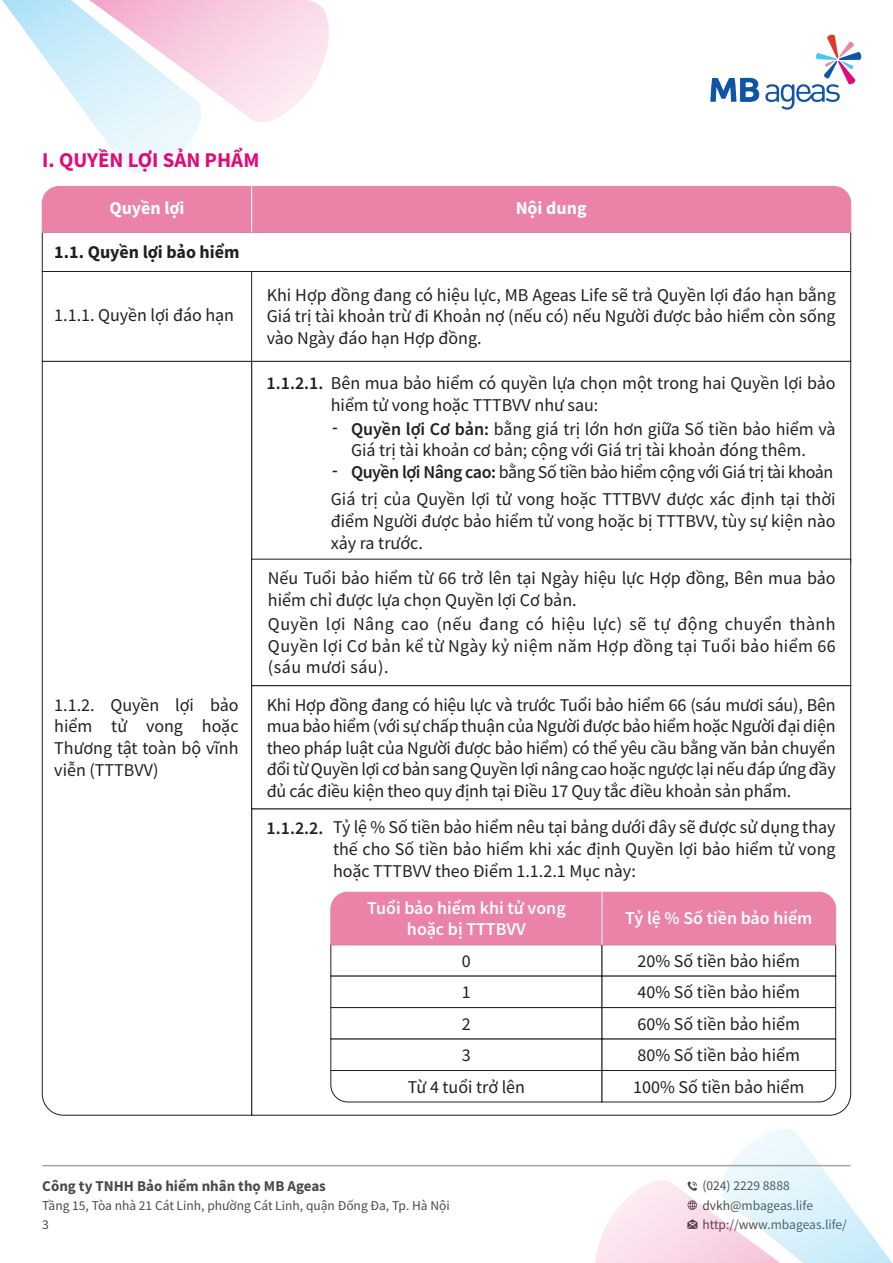
<style>
.page{position:relative;width:893px;height:1263px;background:#fff}
.page>*{position:absolute;margin:0;border:0;box-sizing:border-box;transform-origin:0 0}
.t1{font:700 21px "Source Sans Pro";color:#e00b7a}
.t2{font:18px/21.6px "Source Sans Pro";color:#231f20;text-align:justify}
.t3{font:600 18px/21.6px "Source Sans Pro";color:#fff;text-align:center}
.t4{font:700 18px "Source Sans Pro";color:#231f20}
.t5{font:700 18px "Source Sans Pro";color:#fff}
.t6{font:600 18px "Source Sans Pro";color:#231f20}
.t7{font:700 15px "Source Sans Pro";color:#4a4a49}
.t8{font:13.5px/19.5px "Source Sans Pro";color:#4a4a49}
.s1{font-weight:600}
</style>
<div class="page">
<svg style="left:710px;top:78px;width:49px;height:24px"></svg>
<svg style="left:765px;top:34px;width:96px;height:76px"></svg>
<hr style="left:42px;top:1165px;width:809px;height:1px;background:#4a4a49">
<svg style="left:2px;top:0;width:327px;height:174px"></svg>
<svg style="left:595px;top:1129px;width:297px;height:134px"></svg>
<div style="left:251px;top:361px;width:600px;height:202px;background:#fff;border:1px solid #211e1e"></div>
<svg style="left:252px;top:809px;width:599px;height:307px"></svg>
<svg style="left:42px;top:362px;width:210px;height:754px"></svg>
<div style="left:42px;top:271px;width:809px;height:91px;background:#fff;border:1px solid #211e1e"></div>
<div style="left:41px;top:186px;width:811px;height:47px;background:#eb82a7"></div>
<hr style="left:251px;top:271px;width:1px;height:90px;background:#211e1e">
<div style="left:251px;top:685px;width:600px;height:124px;background:#fff;border:1px solid #211e1e"></div>
<div style="left:251px;top:559px;width:600px;height:127px;background:#fff;border:1px solid #211e1e"></div>
<hr style="left:251px;top:186px;width:1px;height:46px;background:#fff">
<div style="left:330px;top:944px;width:272px;height:32px;background:#fff"></div>
<div style="left:602px;top:944px;width:234px;height:32px;background:#fff"></div>
<div style="left:330px;top:976px;width:272px;height:32px;background:#fff"></div>
<div style="left:602px;top:976px;width:234px;height:32px;background:#fff"></div>
<div style="left:330px;top:1007px;width:272px;height:32px;background:#fff;border:1px solid #211e1e"></div>
<div style="left:602px;top:1007px;width:234px;height:32px;background:#fff;border:1px solid #211e1e"></div>
<div style="left:330px;top:1039px;width:272px;height:32px;background:#fff"></div>
<div style="left:602px;top:1039px;width:234px;height:32px;background:#fff"></div>
<svg style="left:330px;top:1070px;width:506px;height:33px"></svg>
<div style="left:330px;top:891px;width:506px;height:54px;background:#eb82a7"></div>
<hr style="left:602px;top:892px;width:1px;height:53px;background:#fff">
<p class="t1" style="left:42px;top:146px;width:219px">I. QUYỀN LỢI SẢN PHẨM</p>
<p class="t5" style="left:109px;top:196px;width:77px">Quyền lợi</p>
<p class="t5" style="left:516px;top:196px;width:72px">Nội dung</p>
<p class="t4" style="left:54px;top:240px;width:187px">1.1. Quyền lợi bảo hiểm</p>
<p class="t2" style="left:54px;top:304px;width:181px">1.1.1. Quyền lợi đáo hạn</p>
<p class="t2" style="left:54px;top:694px;width:186px">1.1.2. Quyền lợi bảo hiểm tử vong hoặc Thương tật toàn bộ vĩnh viễn (TTTBVV)</p>
<p class="t2" style="left:267px;top:284px;width:571px">Khi Hợp đồng đang có hiệu lực, MB Ageas Life sẽ trả Quyền lợi đáo hạn bằng Giá trị tài khoản trừ đi Khoản nợ (nếu có) nếu Người được bảo hiểm còn sống vào Ngày đáo hạn Hợp đồng.</p>
<p class="t2" style="left:331px;top:372px;width:506px;text-indent:-64px"><span class="s1">1.1.2.1.</span> Bên mua bảo hiểm có quyền lựa chọn một trong hai Quyền lợi bảo hiểm tử vong hoặc TTTBVV như sau:</p>
<p class="t6" style="left:332px;top:415px;width:7px">-</p>
<p class="t6" style="left:332px;top:459px;width:7px">-</p>
<p class="t2" style="left:351px;top:418px;width:486px;text-align:left"><span class="s1">Quyền lợi Cơ bản:</span> bằng giá trị lớn hơn giữa Số tiền bảo hiểm và<br>Giá trị tài khoản cơ bản; cộng với Giá trị tài khoản đóng thêm.<br><span class="s1">Quyền lợi Nâng cao:</span> bằng Số tiền bảo hiểm cộng với Giá trị tài khoản</p>
<p class="t2" style="left:331px;top:488px;width:506px">Giá trị của Quyền lợi tử vong hoặc TTTBVV được xác định tại thời điểm Người được bảo hiểm tử vong hoặc bị TTTBVV, tùy sự kiện nào xảy ra trước.</p>
<p class="t2" style="left:268px;top:567px;width:569px">Nếu Tuổi bảo hiểm từ 66 trở lên tại Ngày hiệu lực Hợp đồng, Bên mua bảo hiểm chỉ được lựa chọn Quyền lợi Cơ bản.</p>
<p class="t2" style="left:268px;top:613px;width:569px">Quyền lợi Nâng cao (nếu đang có hiệu lực) sẽ tự động chuyển thành Quyền lợi Cơ bản kể từ Ngày kỷ niệm năm Hợp đồng tại Tuổi bảo hiểm 66 (sáu mươi sáu).</p>
<p class="t2" style="left:267px;top:694px;width:571px">Khi Hợp đồng đang có hiệu lực và trước Tuổi bảo hiểm 66 (sáu mươi sáu), Bên mua bảo hiểm (với sự chấp thuận của Người được bảo hiểm hoặc Người đại diện theo pháp luật của Người được bảo hiểm) có thể yêu cầu bằng văn bản chuyển đổi từ Quyền lợi cơ bản sang Quyền lợi nâng cao hoặc ngược lại nếu đáp ứng đầy đủ các điều kiện theo quy định tại Điều 17 Quy tắc điều khoản sản phẩm.</p>
<p class="t2" style="left:333px;top:816px;width:504px">Tỷ lệ % Số tiền bảo hiểm nêu tại bảng dưới đây sẽ được sử dụng thay thế cho Số tiền bảo hiểm khi xác định Quyền lợi bảo hiểm tử vong hoặc TTTBVV theo Điểm 1.1.2.1 Mục này:</p>
<p class="t6" style="left:267px;top:816px;width:58px">1.1.2.2.</p>
<p class="t3" style="left:367px;top:897px;width:200px">Tuổi bảo hiểm khi tử vong hoặc bị TTTBVV</p>
<p class="t3" style="left:625px;top:907px;width:189px">Tỷ lệ % Số tiền bảo hiểm</p>
<p class="t2" style="left:408px;top:945px;width:119px;line-height:31.5px;text-align:center">0<br>1<br>2<br>3<br>Từ 4 tuổi trở lên</p>
<p class="t2" style="left:633px;top:945px;width:173px;line-height:31.5px;text-align:left">20% Số tiền bảo hiểm<br>40% Số tiền bảo hiểm<br>60% Số tiền bảo hiểm<br>80% Số tiền bảo hiểm<br>100% Số tiền bảo hiểm</p>
<p class="t7" style="left:42px;top:1176px;width:285px">Công ty TNHH Bảo hiểm nhân thọ MB Ageas</p>
<p class="t8" style="left:42px;top:1196px;width:409px">Tầng 15, Tòa nhà 21 Cát Linh, phường Cát Linh, quận Đống Đa, Tp. Hà Nội</p>
<p class="t8" style="left:702px;top:1176px;width:112px">(024) 2229 8888 dvkh@mbageas.life</p>
<p class="t8" style="left:42px;top:1215px;width:8px">3</p>
<p class="t8" style="left:702px;top:1215px;width:146px">http://www.mbageas.life/</p>
</div>
